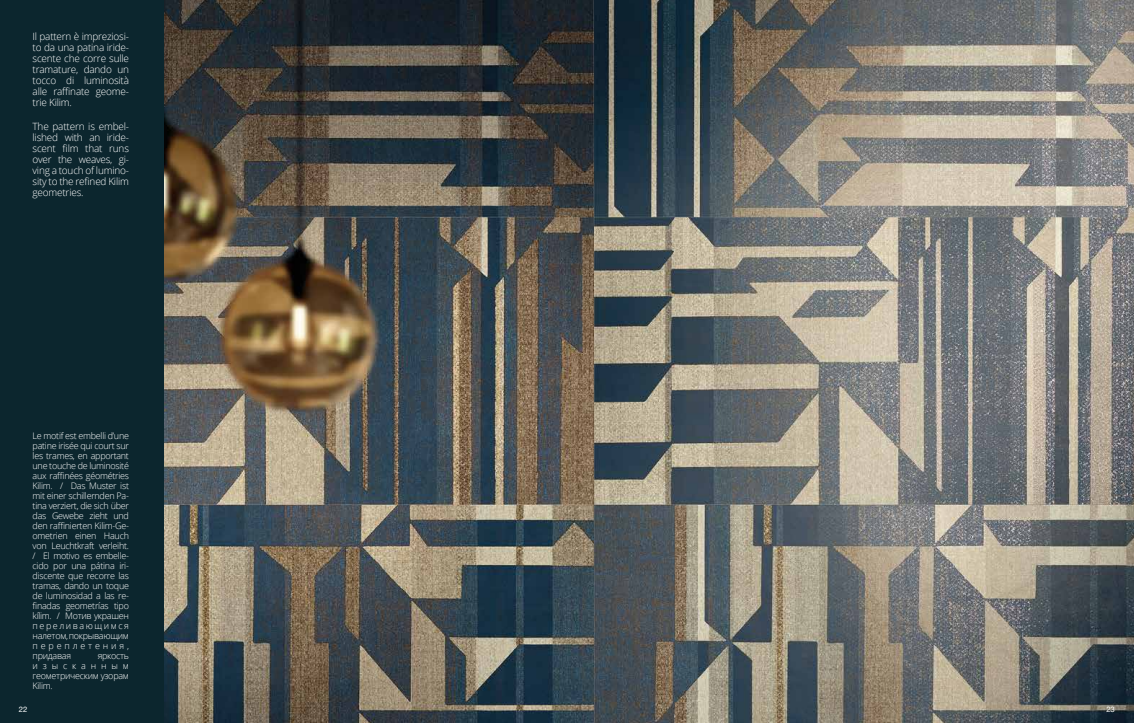
<style>
.page{position:relative;width:1134px;height:723px;background:#fff}
.page>*{position:absolute;margin:0;border:0;box-sizing:border-box;transform-origin:0 0}
.t1{font:300 10px/11px "Open Sans";letter-spacing:-.02em;color:#fff;text-align:justify}
.t2{font:300 9px/10px "Open Sans";letter-spacing:-.03em;color:#fff;text-align:justify}
.t3{font:7.7px "Helvetica Neue LT Com";color:#fff}
</style>
<div class="page">
<div style="left:0;top:0;width:567px;height:723px;background:#0c262e"></div>
<img style="left:164px;top:0;width:970px;height:723px">
<p class="t1" style="left:33px;top:31px;width:98px">Il pattern è impreziosi&shy;to da una patina iride&shy;scente che corre sulle tramature, dando un tocco di luminosità alle raffinate geome&shy;trie Kilim.</p>
<p class="t1" style="left:33px;top:120px;width:98px">The pattern is embel&shy;lished with an iride&shy;scent film that runs over the weaves, gi&shy;ving a touch of lumino&shy;sity to the refined Kilim geometries.</p>
<p class="t2" style="left:33px;top:430px;width:98px">Le motif est embelli d’une patine irisée qui court sur les trames, en apportant une touche de luminosité aux raffinées géométries Kilim. / Das Muster ist mit einer schillernden Pa&shy;tina verziert, die sich über das Gewebe zieht und den raffinierten Kilim-Ge&shy;ometrien einen Hauch von Leuchtkraft verleiht. / El motivo es embelle&shy;cido por una pátina iri&shy;discente que recorre las tramas, dando un toque de luminosidad a las re&shy;finadas geometrías tipo kílim. / Мотив украшен переливающимся налетом, покрывающим переплетения, придавая</p>
<p class="t2" style="left:33px;top:650px;width:98px;text-indent:65px">яркость изысканным геометрическим узорам Kilim.</p>
<p class="t3" style="left:19px;top:704px;width:10px">22</p>
<p class="t3" style="left:1106px;top:704px;width:10px">23</p>
</div>
